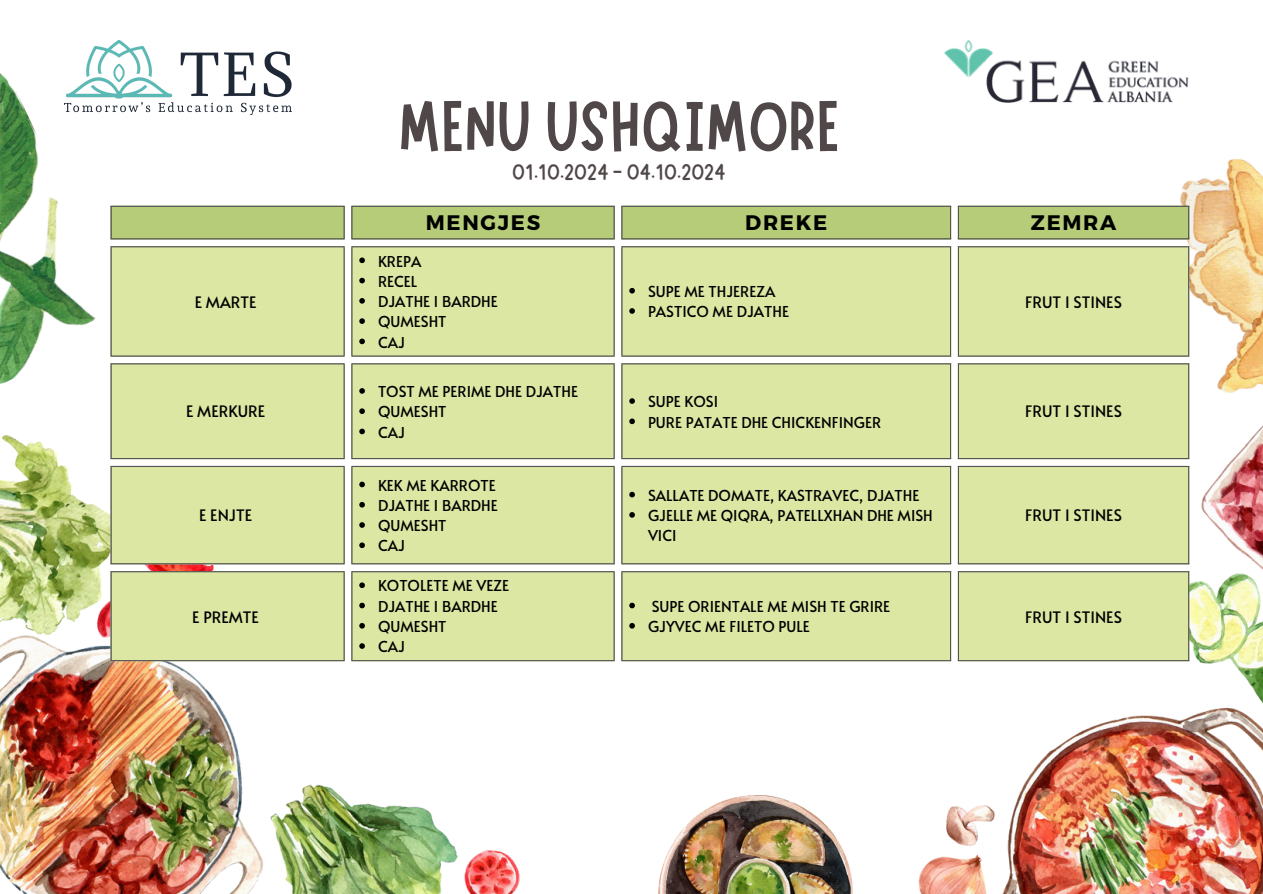
<style>
.page{position:relative;width:1263px;height:894px;background:#fff}
.page>*{position:absolute;margin:0;border:0;box-sizing:border-box;transform-origin:0 0}
.t1{font:72px "Marykate";color:#4f4748}
.t2{font:22.5px "Marykate";color:#4f4748}
.t3{font:700 21px "Montserrat";letter-spacing:.08em;color:#000}
.t4{font:15.75px "Alata";color:#000}
.t5{font:15px/20.2px "Alata";color:#000}
</style>
<div class="page">
<img style="left:886px;top:412px;width:377px;height:481px">
<img style="left:658px;top:795px;width:195px;height:98px">
<img style="left:0;top:73px;width:127px;height:311px">
<img style="left:1176px;top:158px;width:87px;height:237px">
<img style="left:0;top:435px;width:531px;height:458px">
<img style="left:65px;top:40px;width:226px;height:75px">
<img style="left:944px;top:40px;width:245px;height:62px">
<div style="left:112px;top:206px;width:1076px;height:33px;background:#b6cc79"></div>
<svg style="left:110px;top:246px;width:1079px;height:415px;background:#dde7a7"></svg>
<svg style="left:359px;top:257px;width:6px;height:6px"></svg>
<svg style="left:359px;top:278px;width:6px;height:5px"></svg>
<svg style="left:359px;top:298px;width:6px;height:5px"></svg>
<svg style="left:359px;top:318px;width:6px;height:6px"></svg>
<svg style="left:359px;top:338px;width:6px;height:6px"></svg>
<svg style="left:629px;top:288px;width:6px;height:5px"></svg>
<svg style="left:629px;top:308px;width:6px;height:6px"></svg>
<svg style="left:359px;top:388px;width:6px;height:5px"></svg>
<svg style="left:359px;top:408px;width:6px;height:6px"></svg>
<svg style="left:359px;top:428px;width:6px;height:6px"></svg>
<svg style="left:629px;top:398px;width:6px;height:6px"></svg>
<svg style="left:629px;top:418px;width:6px;height:6px"></svg>
<svg style="left:359px;top:481px;width:6px;height:6px"></svg>
<svg style="left:359px;top:502px;width:6px;height:5px"></svg>
<svg style="left:359px;top:522px;width:6px;height:5px"></svg>
<svg style="left:359px;top:542px;width:6px;height:6px"></svg>
<svg style="left:629px;top:491px;width:6px;height:6px"></svg>
<svg style="left:629px;top:512px;width:6px;height:5px"></svg>
<svg style="left:359px;top:582px;width:6px;height:6px"></svg>
<svg style="left:359px;top:602px;width:6px;height:6px"></svg>
<svg style="left:359px;top:622px;width:6px;height:6px"></svg>
<svg style="left:359px;top:643px;width:6px;height:5px"></svg>
<svg style="left:629px;top:602px;width:6px;height:6px"></svg>
<svg style="left:629px;top:622px;width:6px;height:6px"></svg>
<hr style="left:110px;top:207px;width:2px;height:31px;background:#545454">
<hr style="left:344px;top:207px;width:1px;height:31px;background:#545454">
<hr style="left:110px;top:206px;width:235px;height:1px;background:#545454">
<hr style="left:110px;top:238px;width:235px;height:1px;background:#545454">
<hr style="left:351px;top:207px;width:2px;height:31px;background:#545454">
<hr style="left:613px;top:207px;width:2px;height:31px;background:#545454">
<hr style="left:351px;top:206px;width:264px;height:1px;background:#545454">
<hr style="left:351px;top:238px;width:264px;height:1px;background:#545454">
<hr style="left:621px;top:207px;width:1px;height:31px;background:#545454">
<hr style="left:950px;top:207px;width:1px;height:31px;background:#545454">
<hr style="left:621px;top:206px;width:330px;height:1px;background:#545454">
<hr style="left:621px;top:238px;width:330px;height:1px;background:#545454">
<hr style="left:958px;top:207px;width:1px;height:31px;background:#545454">
<hr style="left:1188px;top:207px;width:1px;height:31px;background:#545454">
<hr style="left:958px;top:206px;width:231px;height:1px;background:#545454">
<hr style="left:958px;top:238px;width:231px;height:1px;background:#545454">
<hr style="left:110px;top:247px;width:2px;height:108px;background:#545454">
<hr style="left:344px;top:247px;width:1px;height:108px;background:#545454">
<hr style="left:110px;top:246px;width:235px;height:1px;background:#545454">
<hr style="left:110px;top:355px;width:235px;height:1px;background:#545454">
<hr style="left:351px;top:247px;width:2px;height:108px;background:#545454">
<hr style="left:613px;top:247px;width:2px;height:108px;background:#545454">
<hr style="left:351px;top:246px;width:264px;height:1px;background:#545454">
<hr style="left:351px;top:355px;width:264px;height:1px;background:#545454">
<hr style="left:621px;top:247px;width:1px;height:108px;background:#545454">
<hr style="left:950px;top:247px;width:1px;height:108px;background:#545454">
<hr style="left:621px;top:246px;width:330px;height:1px;background:#545454">
<hr style="left:621px;top:355px;width:330px;height:1px;background:#545454">
<hr style="left:958px;top:247px;width:1px;height:108px;background:#545454">
<hr style="left:1188px;top:247px;width:1px;height:108px;background:#545454">
<hr style="left:958px;top:246px;width:231px;height:1px;background:#545454">
<hr style="left:958px;top:355px;width:231px;height:1px;background:#545454">
<hr style="left:110px;top:364px;width:2px;height:94px;background:#545454">
<hr style="left:344px;top:364px;width:1px;height:94px;background:#545454">
<hr style="left:110px;top:363px;width:235px;height:1px;background:#545454">
<hr style="left:110px;top:458px;width:235px;height:1px;background:#545454">
<hr style="left:351px;top:364px;width:2px;height:94px;background:#545454">
<hr style="left:613px;top:364px;width:2px;height:94px;background:#545454">
<hr style="left:351px;top:363px;width:264px;height:1px;background:#545454">
<hr style="left:351px;top:458px;width:264px;height:1px;background:#545454">
<hr style="left:621px;top:364px;width:1px;height:94px;background:#545454">
<hr style="left:950px;top:364px;width:1px;height:94px;background:#545454">
<hr style="left:621px;top:363px;width:330px;height:1px;background:#545454">
<hr style="left:621px;top:458px;width:330px;height:1px;background:#545454">
<hr style="left:958px;top:364px;width:1px;height:94px;background:#545454">
<hr style="left:1188px;top:364px;width:1px;height:94px;background:#545454">
<hr style="left:958px;top:363px;width:231px;height:1px;background:#545454">
<hr style="left:958px;top:458px;width:231px;height:1px;background:#545454">
<hr style="left:110px;top:467px;width:2px;height:96px;background:#545454">
<hr style="left:344px;top:467px;width:1px;height:96px;background:#545454">
<hr style="left:110px;top:466px;width:235px;height:1px;background:#545454">
<hr style="left:110px;top:563px;width:235px;height:1px;background:#545454">
<hr style="left:351px;top:467px;width:2px;height:96px;background:#545454">
<hr style="left:613px;top:467px;width:2px;height:96px;background:#545454">
<hr style="left:351px;top:466px;width:264px;height:1px;background:#545454">
<hr style="left:351px;top:563px;width:264px;height:1px;background:#545454">
<hr style="left:621px;top:467px;width:1px;height:96px;background:#545454">
<hr style="left:950px;top:467px;width:1px;height:96px;background:#545454">
<hr style="left:621px;top:466px;width:330px;height:1px;background:#545454">
<hr style="left:621px;top:563px;width:330px;height:1px;background:#545454">
<hr style="left:958px;top:467px;width:1px;height:96px;background:#545454">
<hr style="left:1188px;top:467px;width:1px;height:96px;background:#545454">
<hr style="left:958px;top:466px;width:231px;height:1px;background:#545454">
<hr style="left:958px;top:563px;width:231px;height:1px;background:#545454">
<hr style="left:110px;top:572px;width:2px;height:88px;background:#545454">
<hr style="left:344px;top:572px;width:1px;height:88px;background:#545454">
<hr style="left:110px;top:571px;width:235px;height:1px;background:#545454">
<hr style="left:110px;top:660px;width:235px;height:1px;background:#545454">
<hr style="left:351px;top:572px;width:2px;height:88px;background:#545454">
<hr style="left:613px;top:572px;width:2px;height:88px;background:#545454">
<hr style="left:351px;top:571px;width:264px;height:1px;background:#545454">
<hr style="left:351px;top:660px;width:264px;height:1px;background:#545454">
<hr style="left:621px;top:572px;width:1px;height:88px;background:#545454">
<hr style="left:950px;top:572px;width:1px;height:88px;background:#545454">
<hr style="left:621px;top:571px;width:330px;height:1px;background:#545454">
<hr style="left:621px;top:660px;width:330px;height:1px;background:#545454">
<hr style="left:958px;top:572px;width:1px;height:88px;background:#545454">
<hr style="left:1188px;top:572px;width:1px;height:88px;background:#545454">
<hr style="left:958px;top:571px;width:231px;height:1px;background:#545454">
<hr style="left:958px;top:660px;width:231px;height:1px;background:#545454">
<p class="t1" style="left:398px;top:79px;width:443px">MENU USHQIMORE</p>
<p class="t2" style="left:512px;top:157px;width:215px">01.10.2024 - 04.10.2024</p>
<p class="t3" style="left:426px;top:209px;width:116px">MENGJES</p>
<p class="t3" style="left:745px;top:209px;width:83px">DREKE</p>
<p class="t3" style="left:1031px;top:209px;width:87px">ZEMRA</p>
<p class="t4" style="left:195px;top:291px;width:63px">E MARTE</p>
<p class="t5" style="left:378px;top:250px;width:45px">KREPA</p>
<p class="t5" style="left:378px;top:270px;width:41px">RECEL</p>
<p class="t5" style="left:378px;top:291px;width:121px">DJATHE I BARDHE</p>
<p class="t5" style="left:378px;top:311px;width:70px">QUMESHT</p>
<p class="t5" style="left:378px;top:331px;width:28px">CAJ</p>
<p class="t5" style="left:648px;top:280px;width:129px">SUPE ME THJEREZA</p>
<p class="t5" style="left:648px;top:301px;width:142px">PASTICO ME DJATHE</p>
<p class="t4" style="left:1025px;top:291px;width:98px">FRUT I STINES</p>
<p class="t4" style="left:186px;top:400px;width:81px">E MERKURE</p>
<p class="t5" style="left:378px;top:381px;width:202px">TOST ME PERIME DHE DJATHE</p>
<p class="t5" style="left:378px;top:401px;width:70px">QUMESHT</p>
<p class="t5" style="left:378px;top:421px;width:28px">CAJ</p>
<p class="t5" style="left:648px;top:391px;width:72px">SUPE KOSI</p>
<p class="t5" style="left:648px;top:411px;width:235px">PURE PATATE DHE CHICKENFINGER</p>
<p class="t4" style="left:1025px;top:400px;width:98px">FRUT I STINES</p>
<p class="t4" style="left:199px;top:503px;width:55px">E ENJTE</p>
<p class="t5" style="left:378px;top:474px;width:119px">KEK ME KARROTE</p>
<p class="t5" style="left:378px;top:494px;width:121px">DJATHE I BARDHE</p>
<p class="t5" style="left:378px;top:514px;width:70px">QUMESHT</p>
<p class="t5" style="left:378px;top:535px;width:28px">CAJ</p>
<p class="t5" style="left:648px;top:484px;width:273px">SALLATE DOMATE, KASTRAVEC, DJATHE</p>
<p class="t5" style="left:648px;top:504px;width:286px">GJELLE ME QIQRA, PATELLXHAN DHE MISH<br>VICI</p>
<p class="t4" style="left:1025px;top:503px;width:98px">FRUT I STINES</p>
<p class="t4" style="left:192px;top:605px;width:68px">E PREMTE</p>
<p class="t5" style="left:378px;top:575px;width:133px">KOTOLETE ME VEZE</p>
<p class="t5" style="left:378px;top:595px;width:121px">DJATHE I BARDHE</p>
<p class="t5" style="left:378px;top:615px;width:70px">QUMESHT</p>
<p class="t5" style="left:378px;top:635px;width:28px">CAJ</p>
<p class="t5" style="left:652px;top:595px;width:240px">SUPE ORIENTALE ME MISH TE GRIRE</p>
<p class="t5" style="left:648px;top:615px;width:163px">GJYVEC ME FILETO PULE</p>
<p class="t4" style="left:1025px;top:605px;width:98px">FRUT I STINES</p>
</div>
